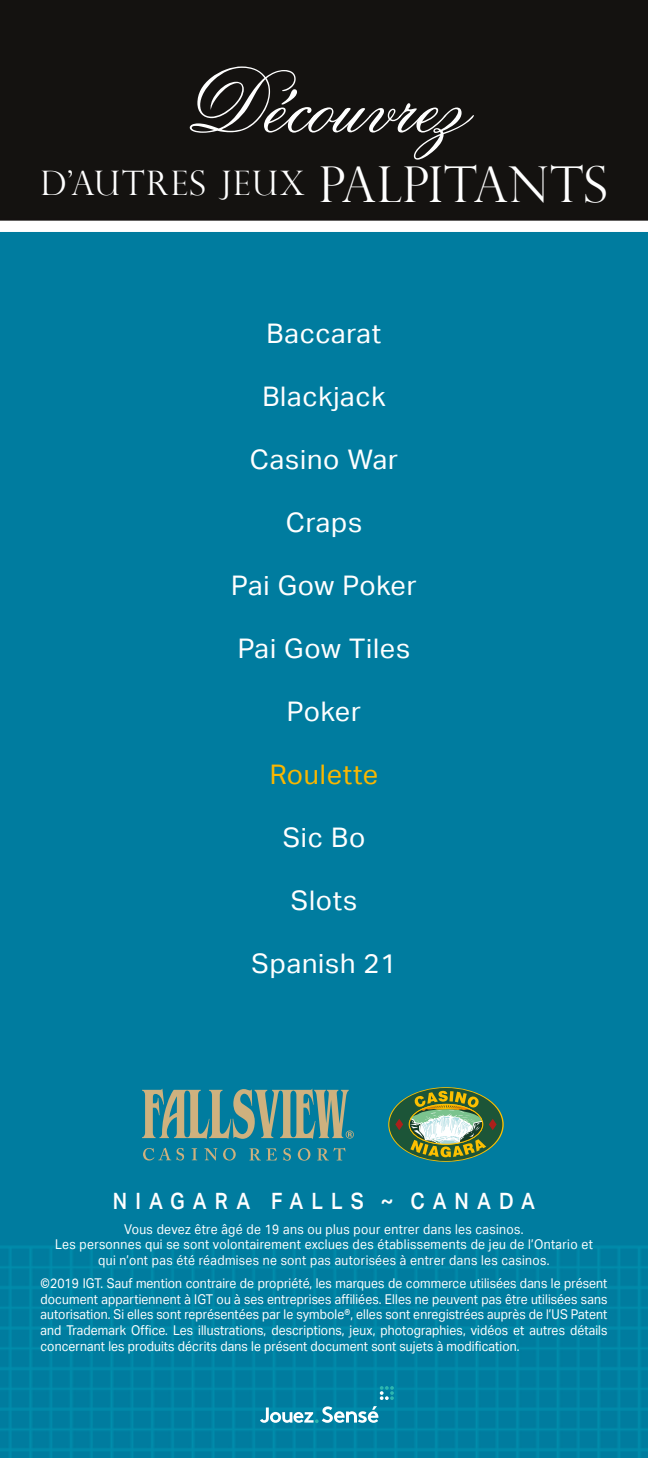
<style>
.page{position:relative;width:648px;height:1458px;background:#fff}
.page>*{position:absolute;margin:0;border:0;box-sizing:border-box;transform-origin:0 0}
.t1{font:90px "Flemish Script BT";color:#fff}
.t2{font:300 49.5px "Perpetua Titling";letter-spacing:.02em;color:#fff}
.t3{font:300 33.75px "Perpetua Titling";letter-spacing:.055em;color:#fff}
.t4{font:27px "Aktiv Grotesk";letter-spacing:.03em;color:#fff}
.t5{font:27px "Aktiv Grotesk";letter-spacing:.03em;color:#fab700}
.t6{font:500 22.5px "Aktiv Grotesk";letter-spacing:.4em;color:#fff;scale:.9 1}
.t7{font:13.5px/15.8px "Aktiv Grotesk";letter-spacing:.03em;color:#fff;text-align:justify;scale:.9 1}
</style>
<div class="page">
<img style="left:0;top:0;width:648px;height:1458px">
<div style="left:0;top:221px;width:648px;height:11px;background:#fff"></div>
<svg style="left:380px;top:1386px;width:14px;height:14px"></svg>
<svg style="left:260px;top:1406px;width:118px;height:17px"></svg>
<svg style="left:388px;top:1087px;width:116px;height:75px"></svg>
<div style="left:389px;top:1088px;width:113px;height:73px;background:#1c5538;border-radius:50%"></div>
<svg style="left:395px;top:1119px;width:8px;height:11px"></svg>
<svg style="left:409px;top:1091px;width:88px;height:66px"></svg>
<div style="left:409px;top:1104px;width:74px;height:41px;border:1px solid #fcc000;border-radius:50%"></div>
<svg style="left:142px;top:1088px;width:212px;height:51px"></svg>
<svg style="left:249px;top:1148px;width:28px;height:12px"></svg>
<svg style="left:283px;top:1148px;width:8px;height:13px"></svg>
<svg style="left:298px;top:1148px;width:12px;height:13px"></svg>
<svg style="left:317px;top:1148px;width:29px;height:12px"></svg>
<svg style="left:143px;top:1148px;width:41px;height:13px"></svg>
<svg style="left:192px;top:1148px;width:5px;height:12px"></svg>
<svg style="left:204px;top:1148px;width:13px;height:12px"></svg>
<svg style="left:223px;top:1148px;width:13px;height:13px"></svg>
<p class="t1" style="left:182px;top:48px;width:286px">Découvrez</p>
<h2 class="t3" style="left:40px;top:163px;width:266px">D’AUTRES JEUX</h2>
<h2 class="t2" style="left:319px;top:155px;width:290px">PALPITANTS</h2>
<p class="t4" style="left:267px;top:318px;width:116px">Baccarat</p>
<p class="t4" style="left:262px;top:381px;width:125px">Blackjack</p>
<p class="t4" style="left:250px;top:444px;width:149px">Casino War</p>
<p class="t4" style="left:286px;top:507px;width:78px">Craps</p>
<p class="t4" style="left:231px;top:570px;width:187px">Pai Gow Poker</p>
<p class="t4" style="left:238px;top:633px;width:174px">Pai Gow Tiles</p>
<p class="t4" style="left:287px;top:696px;width:76px">Poker</p>
<p class="t5" style="left:270px;top:759px;width:110px">Roulette</p>
<p class="t4" style="left:283px;top:822px;width:84px">Sic Bo</p>
<p class="t4" style="left:291px;top:885px;width:68px">Slots</p>
<p class="t4" style="left:252px;top:948px;width:146px">Spanish 21</p>
<p class="t6" style="left:113px;top:1188px;width:470px">NIAGARA FALLS ~ CANADA</p>
<p class="t7" style="left:124px;top:1221px;width:445px">Vous devez être âgé de 19 ans ou plus pour entrer dans les casinos.</p>
<p class="t7" style="left:55px;top:1237px;width:599px">Les personnes qui se sont volontairement exclues des établissements de jeu de l’Ontario et</p>
<p class="t7" style="left:98px;top:1253px;width:503px">qui n’ont pas été réadmises ne sont pas autorisées à entrer dans les casinos.</p>
<p class="t7" style="left:40px;top:1275px;width:632px">©2019 IGT. Sauf mention contraire de propriété, les marques de commerce utilisées dans le présent document appartiennent à IGT ou à ses entreprises affiliées. Elles ne peuvent pas être utilisées sans autorisation. Si elles sont représentées par le symbole®, elles sont enregistrées auprès de l’US Patent and Trademark Office. Les illustrations, descriptions, jeux, photographies, vidéos et autres détails concernant les produits décrits dans le présent document sont sujets à modification.</p>
</div>
